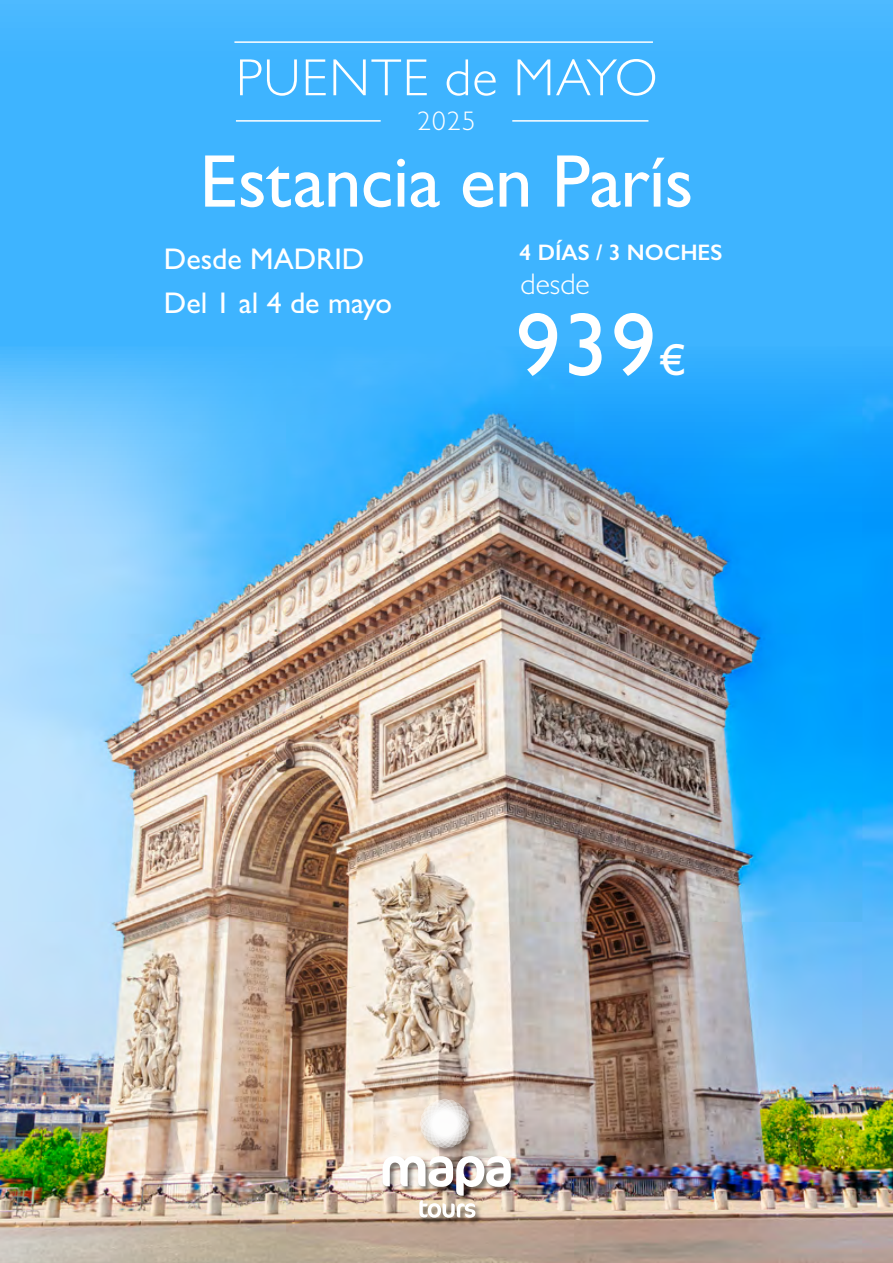
<style>
.page{position:relative;width:893px;height:1263px;background:#3eb4ff}
.page>*{position:absolute;margin:0;border:0;box-sizing:border-box;transform-origin:0 0}
.t1{font:500 90px "Gill Sans";color:#fff}
.t2{font:500 75px "Gill Sans";letter-spacing:-.01em;color:#fff}
.t3{font:300 52.5px "Gill Sans";letter-spacing:.025em;color:#fff}
.t4{font:500 30px/44.5px "Gill Sans";color:#fff}
.t5{font:300 30px "Gill Sans";color:#fff}
.t6{font:300 27px "Gill Sans";color:#fff}
.t7{font:600 22.5px "Gill Sans";color:#fff}
.s1{font-size:45px}
</style>
<div class="page">
<img style="left:0;top:350px;width:893px;height:913px">
<div style="left:382px;top:1100px;width:136px;height:126px;background:#000;opacity:.51"></div>
<svg style="left:421px;top:1100px;width:48px;height:47px"></svg>
<img style="left:382px;top:1156px;width:129px;height:62px">
<hr style="left:236px;top:120px;width:145px;height:2px;background:#fff">
<hr style="left:512px;top:120px;width:136px;height:2px;background:#fff">
<hr style="left:234px;top:41px;width:419px;height:2px;background:#fff">
<h3 class="t3" style="left:236px;top:46px;width:423px">PUENTE de MAYO</h3>
<p class="t6" style="left:417px;top:104px;width:60px">2025</p>
<h2 class="t2" style="left:200px;top:137px;width:495px">Estancia en París</h2>
<p class="t4" style="left:164px;top:236px;width:230px">Desde MADRID<br>Del 1 al 4 de mayo</p>
<p class="t7" style="left:520px;top:239px;width:204px">4 DÍAS / 3 NOCHES</p>
<p class="t5" style="left:520px;top:266px;width:71px">desde</p>
<h1 class="t1" style="left:516px;top:291px;width:172px">939<span class="s1">€</span></h1>
</div>
